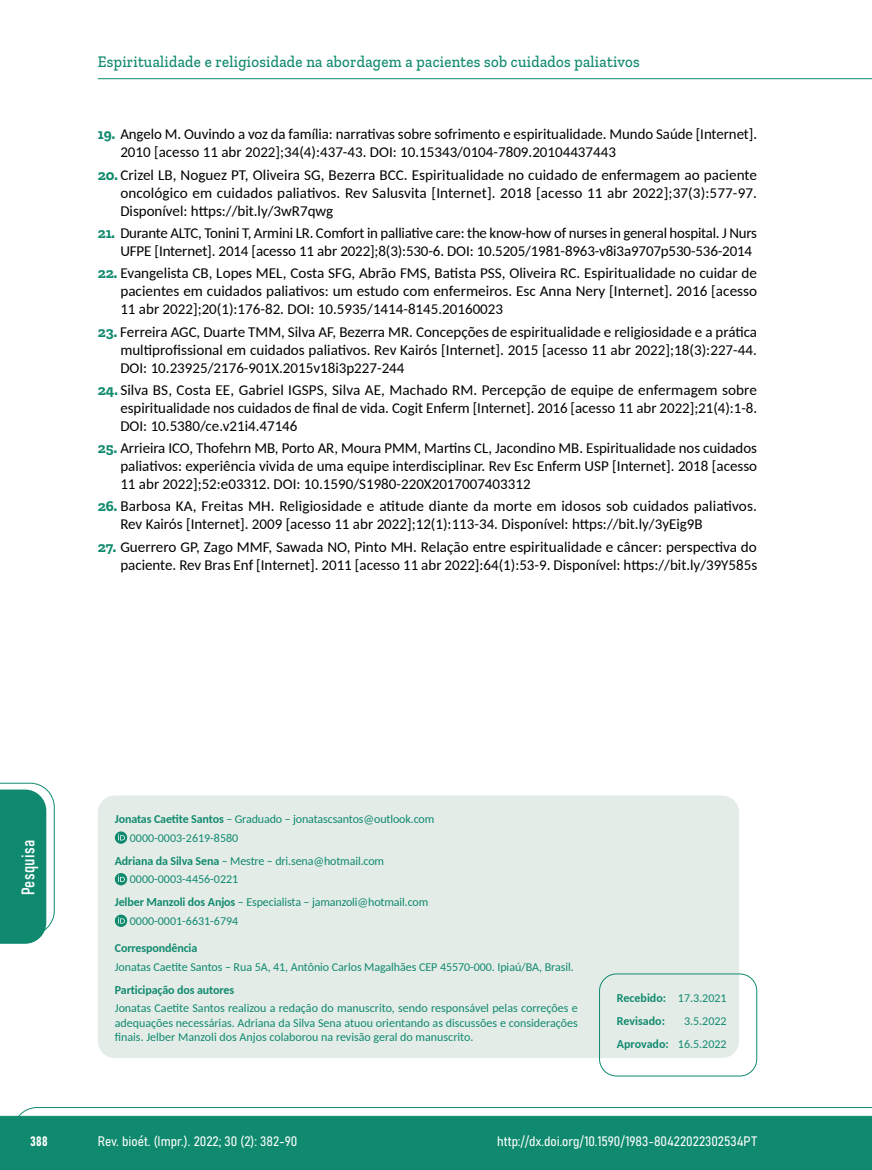
<style>
.page{position:relative;width:872px;height:1170px;background:#fff}
.page>*{position:absolute;margin:0;border:0;box-sizing:border-box;transform-origin:0 0}
.t1{font:18px "Bahnschrift";letter-spacing:.02em;color:#fff}
.t2{font:500 16.5px "Zilla Slab";letter-spacing:.02em;color:#108a6e;scale:.9 1}
.t3{font:15px/18px "Carlito";color:#000;text-align:justify}
.t4{font:13.5px "Bahnschrift";color:#fff}
.t5{font:12px/18.6px "Carlito";letter-spacing:-.005em;color:#108a6e}
.t6{font:700 12px/23px "Carlito";letter-spacing:-.01em;color:#108a6e}
.s1{font-family:"Zilla Slab";font-weight:700;color:#108a6e}
.s2{font-weight:700}
.s3{font-weight:400}
</style>
<div class="page">
<svg style="left:12px;top:1107px;width:860px;height:62px;background:#2e9880"></svg>
<hr style="left:98px;top:78px;width:774px;height:1px;background:#108a6e">
<div style="left:98px;top:795px;width:641px;height:262px;background:#e4ece8;border-radius:17px"></div>
<svg style="left:115px;top:831px;width:12px;height:12px"></svg>
<svg style="left:118px;top:833px;width:7px;height:7px"></svg>
<svg style="left:115px;top:873px;width:12px;height:12px"></svg>
<svg style="left:118px;top:875px;width:7px;height:6px"></svg>
<svg style="left:115px;top:914px;width:12px;height:12px"></svg>
<svg style="left:118px;top:916px;width:7px;height:7px"></svg>
<div style="left:599px;top:973px;width:158px;height:103px;border:1px solid #108a6e;border-radius:17px"></div>
<svg style="left:0;top:782px;width:55px;height:161px"></svg>
<p class="t2" style="left:98px;top:53px;width:603px">Espiritualidade e religiosidade na abordagem a pacientes sob cuidados paliativos</p>
<p class="t3" style="left:120px;top:125px;width:638px;text-indent:-22px"><span class="s1">19.</span> Angelo M. Ouvindo a voz da família: narrativas sobre sofrimento e espiritualidade. Mundo Saúde [Internet].<br>2010 [acesso 11 abr 2022];34(4):437-43. DOI: 10.15343/0104-7809.20104437443</p>
<p class="t3" style="left:120px;top:165px;width:638px;text-indent:-22px"><span class="s1">20.</span> Crizel LB, Noguez PT, Oliveira SG, Bezerra BCC. Espiritualidade no cuidado de enfermagem ao paciente oncológico em cuidados paliativos. Rev Salusvita [Internet]. 2018 [acesso 11 abr 2022];37(3):577-97.<br>Disponível: https://bit.ly/3wR7qwg</p>
<p class="t3" style="left:120px;top:223px;width:638px;text-indent:-22px"><span class="s1">21.</span> Durante ALTC, Tonini T, Armini LR. Comfort in palliative care: the know-how of nurses in general hospital. J Nurs<br>UFPE [Internet]. 2014 [acesso 11 abr 2022];8(3):530-6. DOI: 10.5205/1981-8963-v8i3a9707p530-536-2014</p>
<p class="t3" style="left:120px;top:263px;width:638px;text-indent:-22px"><span class="s1">22.</span> Evangelista CB, Lopes MEL, Costa SFG, Abrão FMS, Batista PSS, Oliveira RC. Espiritualidade no cuidar de pacientes em cuidados paliativos: um estudo com enfermeiros. Esc Anna Nery [Internet]. 2016 [acesso 11 abr 2022];20(1):176-82. DOI: 10.5935/1414-8145.20160023</p>
<p class="t3" style="left:120px;top:322px;width:638px;text-indent:-22px"><span class="s1">23.</span> Ferreira AGC, Duarte TMM, Silva AF, Bezerra MR. Concepções de espiritualidade e religiosidade e a prática multiprofissional em cuidados paliativos. Rev Kairós [Internet]. 2015 [acesso 11 abr 2022];18(3):227-44.<br>DOI: 10.23925/2176-901X.2015v18i3p227-244</p>
<p class="t3" style="left:120px;top:380px;width:638px;text-indent:-22px"><span class="s1">24.</span> Silva BS, Costa EE, Gabriel IGSPS, Silva AE, Machado RM. Percepção de equipe de enfermagem sobre espiritualidade nos cuidados de final de vida. Cogit Enferm [Internet]. 2016 [acesso 11 abr 2022];21(4):1-8.<br>DOI: 10.5380/ce.v21i4.47146</p>
<p class="t3" style="left:120px;top:438px;width:638px;text-indent:-22px"><span class="s1">25.</span> Arrieira ICO, Thofehrn MB, Porto AR, Moura PMM, Martins CL, Jacondino MB. Espiritualidade nos cuidados paliativos: experiência vivida de uma equipe interdisciplinar. Rev Esc Enferm USP [Internet]. 2018 [acesso 11 abr 2022];52:e03312. DOI: 10.1590/S1980-220X2017007403312</p>
<p class="t3" style="left:120px;top:496px;width:638px;text-indent:-22px"><span class="s1">26.</span> Barbosa KA, Freitas MH. Religiosidade e atitude diante da morte em idosos sob cuidados paliativos.<br>Rev Kairós [Internet]. 2009 [acesso 11 abr 2022];12(1):113-34. Disponível: https://bit.ly/3yEig9B</p>
<p class="t3" style="left:98px;top:537px;width:661px;text-align:right"><span class="s1">27.</span> Guerrero GP, Zago MMF, Sawada NO, Pinto MH. Relação entre espiritualidade e câncer: perspectiva do paciente. Rev Bras Enf [Internet]. 2011 [acesso 11 abr 2022]:64(1):53-9. Disponível: https://bit.ly/39Y585s</p>
<p class="t1" style="left:15px;top:895px;width:57px;rotate:-90deg">Pesquisa</p>
<p class="t5" style="left:130px;top:809px;width:306px;text-indent:-15px"><span class="s2">Jonatas Caetite Santos</span> – Graduado – jonatascsantos@outlook.com<br>0000-0003-2619-8580</p>
<p class="t5" style="left:130px;top:850px;width:256px;text-indent:-15px"><span class="s2">Adriana da Silva Sena</span> – Mestre – dri.sena@hotmail.com<br>0000-0003-4456-0221</p>
<p class="t5" style="left:130px;top:892px;width:300px;text-indent:-15px"><span class="s2">Jelber Manzoli dos Anjos</span> – Especialista – jamanzoli@hotmail.com<br>0000-0001-6631-6794</p>
<p class="t6" style="left:115px;top:935px;width:84px">Correspondência</p>
<p class="t5" style="left:115px;top:956px;width:460px">Jonatas Caetite Santos – Rua 5A, 41, Antônio Carlos Magalhães CEP 45570-000. Ipiaú/BA, Brasil.</p>
<p class="t6" style="left:115px;top:977px;width:121px">Participação dos autores</p>
<p class="t5" style="left:115px;top:1000px;width:464px;line-height:14.4px;text-align:justify">Jonatas Caetite Santos realizou a redação do manuscrito, sendo responsável pelas correções e adequações necessárias. Adriana da Silva Sena atuou orientando as discussões e considerações finais. Jelber Manzoli dos Anjos colaborou na revisão geral do manuscrito.</p>
<p class="t6" style="left:617px;top:985px;width:111px">Recebido: <span class="s3">17.3.2021<br></span>Revisado:</p>
<p class="t5" style="left:617px;top:1008px;width:111px;line-height:23px;text-align:right">3.5.2022<br><span class="s2">Aprovado:</span> 16.5.2022</p>
<p class="t4" style="left:30px;top:1130px;width:19px">388</p>
<p class="t4" style="left:98px;top:1131px;width:201px">Rev. bioét. (Impr.). 2022; 30 (2): 382-90</p>
<p class="t4" style="left:497px;top:1131px;width:261px">http://dx.doi.org/10.1590/1983-80422022302534PT</p>
</div>
